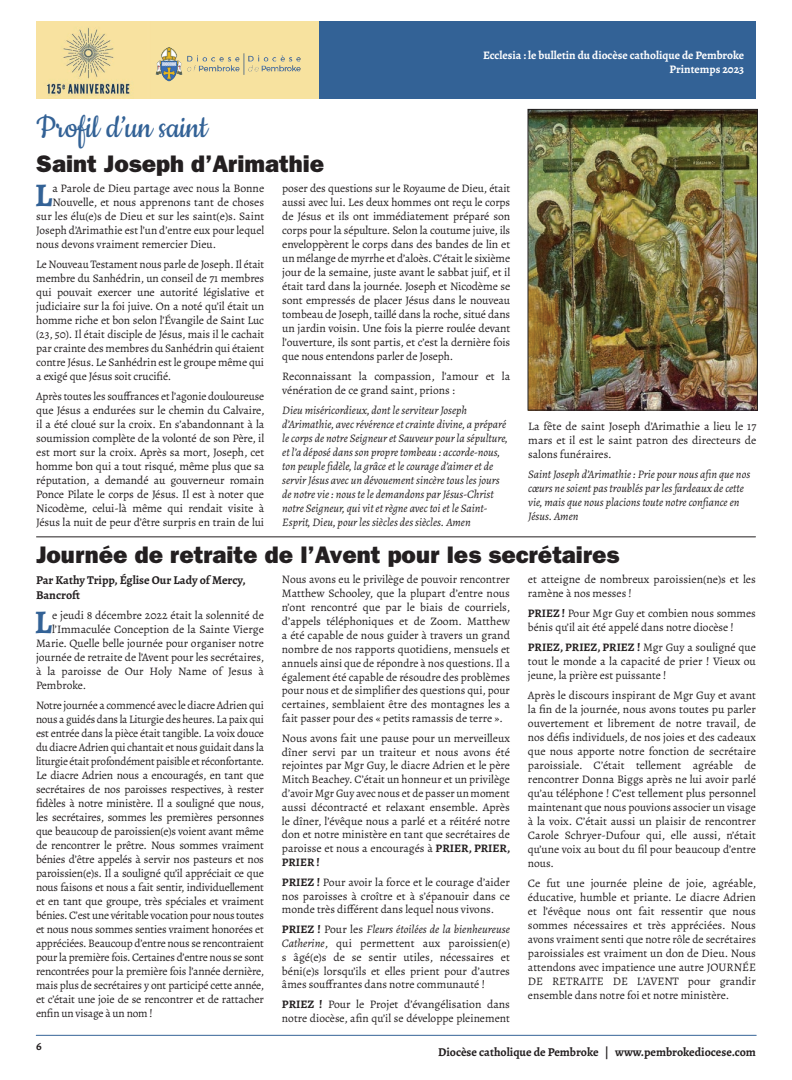
<style>
.page{position:relative;width:792px;height:1080px;background:#fff}
.page>*{position:absolute;margin:0;border:0;box-sizing:border-box;transform-origin:0 0}
.t1{font:36px "Cookie";color:#336296}
.t2{font:700 33.1px "Alegreya";color:#336296}
.t3{font:24px "ITC Franklin Gothic Std Hvy";color:#231f20}
.t4{font:700 12px/15px "Alegreya";color:#231f20}
.t5{font:11.5px/14px "Alegreya";color:#231f20;text-align:justify}
.t6{font:italic 11.5px/14px "Alegreya";color:#231f20}
.t7{font:700 11.5px/14px "Alegreya";color:#fff;text-align:right}
.s1{font-weight:700}
.s2{font-style:italic}
</style>
<div class="page">
<div style="left:319px;top:21px;width:437px;height:78px;background:#336296"></div>
<hr style="left:36px;top:1035px;width:720px;height:1px;background:#336296">
<div style="left:36px;top:21px;width:283px;height:78px;background:#f7e29f"></div>
<img style="left:47px;top:28px;width:83px;height:67px">
<img style="left:155px;top:47px;width:146px;height:35px">
<img style="left:530px;top:111px;width:226px;height:297px">
<div style="left:528px;top:109px;width:230px;height:301px;border:1px solid #231f20"></div>
<hr style="left:36px;top:537px;width:720px;height:1px;background:#231f20">
<p class="t7" style="left:483px;top:48px;width:263px">Ecclesia : le bulletin du diocèse catholique de Pembroke<br>Printemps 2023</p>
<h1 class="t1" style="left:36px;top:109px;width:173px">Profil d’un saint</h1>
<h3 class="t3" style="left:36px;top:150px;width:290px">Saint Joseph d’Arimathie</h3>
<h2 class="t2" style="left:35px;top:172px;width:19px">L</h2>
<p class="t5" style="left:52px;top:181px;width:213px">a Parole de Dieu partage avec nous la Bonne</p>
<p class="t5" style="left:282px;top:181px;width:230px">poser des questions sur le Royaume de Dieu, était aussi avec lui. Les deux hommes ont reçu le corps de Jésus et ils ont immédiatement préparé son corps pour la sépulture. Selon la coutume juive, ils enveloppèrent le corps dans des bandes de lin et un mélange de myrrhe et d’aloès. C’était le sixième jour de la semaine, juste avant le sabbat juif, et il était tard dans la journée. Joseph et Nicodème se sont empressés de placer Jésus dans le nouveau tombeau de Joseph, taillé dans la roche, situé dans un jardin voisin. Une fois la pierre roulée devant l’ouverture, ils sont partis, et c’est la dernière fois que nous entendons parler de Joseph.</p>
<p class="t5" style="left:282px;top:369px;width:229px">Reconnaissant la compassion, l’amour et la vénération de ce grand saint, prions :</p>
<p class="t6" style="left:282px;top:403px;width:227px">Dieu miséricordieux, dont le serviteur Joseph d’Arimathie, avec révérence et crainte divine, a préparé le corps de notre Seigneur et Sauveur pour la sépulture, et l’a déposé dans son propre tombeau : accorde-nous, ton peuple fidèle, la grâce et le courage d’aimer et de servir Jésus avec un dévouement sincère tous les jours de notre vie : nous te le demandons par Jésus-Christ notre Seigneur, qui vit et règne avec toi et le Saint-Esprit, Dieu, pour les siècles des siècles. Amen</p>
<p class="t5" style="left:52px;top:195px;width:213px">Nouvelle, et nous apprenons tant de choses</p>
<p class="t5" style="left:36px;top:209px;width:230px">sur les élu(e)s de Dieu et sur les saint(e)s. Saint</p>
<p class="t5" style="left:36px;top:223px;width:229px">Joseph d’Arimathie est l’un d’entre eux pour lequel</p>
<p class="t5" style="left:36px;top:237px;width:182px">nous devons vraiment remercier Dieu.</p>
<p class="t5" style="left:36px;top:257px;width:230px">Le Nouveau Testament nous parle de Joseph. Il était membre du Sanhédrin, un conseil de 71 membres qui pouvait exercer une autorité législative et judiciaire sur la foi juive. On a noté qu’il était un homme riche et bon selon l’Évangile de Saint Luc (23, 50). Il était disciple de Jésus, mais il le cachait par crainte des membres du Sanhédrin qui étaient contre Jésus. Le Sanhédrin est le groupe même qui a exigé que Jésus soit crucifié.</p>
<p class="t5" style="left:36px;top:389px;width:230px">Après toutes les souffrances et l’agonie douloureuse que Jésus a endurées sur le chemin du Calvaire, il a été cloué sur la croix. En s’abandonnant à la soumission complète de la volonté de son Père, il est mort sur la croix. Après sa mort, Joseph, cet homme bon qui a tout risqué, même plus que sa réputation, a demandé au gouverneur romain Ponce Pilate le corps de Jésus. Il est à noter que Nicodème, celui-là même qui rendait visite à Jésus la nuit de peur d’être surpris en train de lui</p>
<p class="t5" style="left:528px;top:419px;width:230px">La fête de saint Joseph d’Arimathie a lieu le 17 mars et il est le saint patron des directeurs de salons funéraires.</p>
<p class="t6" style="left:528px;top:467px;width:223px">Saint Joseph d’Arimathie : Prie pour nous afin que nos cœurs ne soient pas troublés par les fardeaux de cette vie, mais que nous placions toute notre confiance en Jésus. Amen</p>
<h3 class="t3" style="left:36px;top:540px;width:585px">Journée de retraite de l’Avent pour les secrétaires</h3>
<p class="t4" style="left:36px;top:572px;width:211px">Par Kathy Tripp, Église Our Lady of Mercy,<br>Bancroft</p>
<h2 class="t2" style="left:35px;top:599px;width:19px">L</h2>
<p class="t5" style="left:52px;top:608px;width:213px">e jeudi 8 décembre 2022 était la solennité de</p>
<p class="t5" style="left:282px;top:572px;width:230px">Nous avons eu le privilège de pouvoir rencontrer Matthew Schooley, que la plupart d’entre nous n’ont rencontré que par le biais de courriels, d’appels téléphoniques et de Zoom. Matthew a été capable de nous guider à travers un grand nombre de nos rapports quotidiens, mensuels et annuels ainsi que de répondre à nos questions. Il a également été capable de résoudre des problèmes pour nous et de simplifier des questions qui, pour certaines, semblaient être des montagnes les a fait passer pour des « petits ramassis de terre ».</p>
<p class="t5" style="left:282px;top:731px;width:230px">Nous avons fait une pause pour un merveilleux dîner servi par un traiteur et nous avons été rejointes par Mgr Guy, le diacre Adrien et le père Mitch Beachey. C’était un honneur et un privilège d’avoir Mgr Guy avec nous et de passer un moment aussi décontracté et relaxant ensemble. Après le dîner, l’évêque nous a parlé et a réitéré notre don et notre ministère en tant que secrétaires de paroisse et nous a encouragés à <span class="s1">PRIER, PRIER, PRIER !</span></p>
<p class="t5" style="left:282px;top:875px;width:229px"><span class="s1">PRIEZ !</span> Pour avoir la force et le courage d’aider nos paroisses à croître et à s’épanouir dans ce monde très différent dans lequel nous vivons.</p>
<p class="t5" style="left:282px;top:923px;width:230px"><span class="s1">PRIEZ !</span> Pour les <span class="s2">Fleurs étoilées de la bienheureuse Catherine</span>, qui permettent aux paroissien(e) s âgé(e)s de se sentir utiles, nécessaires et béni(e)s lorsqu’ils et elles prient pour d’autres âmes souffrantes dans notre communauté !</p>
<p class="t5" style="left:282px;top:998px;width:229px"><span class="s1">PRIEZ !</span> Pour le Projet d’évangélisation dans notre diocèse, afin qu’il se développe pleinement</p>
<p class="t5" style="left:528px;top:572px;width:229px">et atteigne de nombreux paroissien(ne)s et les ramène à nos messes !</p>
<p class="t5" style="left:528px;top:606px;width:229px"><span class="s1">PRIEZ !</span> Pour Mgr Guy et combien nous sommes bénis qu’il ait été appelé dans notre diocèse !</p>
<p class="t5" style="left:528px;top:640px;width:229px"><span class="s1">PRIEZ, PRIEZ, PRIEZ !</span> Mgr Guy a souligné que tout le monde a la capacité de prier ! Vieux ou jeune, la prière est puissante !</p>
<p class="t5" style="left:528px;top:688px;width:230px">Après le discours inspirant de Mgr Guy et avant la fin de la journée, nous avons toutes pu parler ouvertement et librement de notre travail, de nos défis individuels, de nos joies et des cadeaux que nous apporte notre fonction de secrétaire paroissiale. C’était tellement agréable de rencontrer Donna Biggs après ne lui avoir parlé qu’au téléphone ! C’est tellement plus personnel maintenant que nous pouvions associer un visage à la voix. C’était aussi un plaisir de rencontrer Carole Schryer-Dufour qui, elle aussi, n’était qu’une voix au bout du fil pour beaucoup d’entre nous.</p>
<p class="t5" style="left:528px;top:876px;width:230px">Ce fut une journée pleine de joie, agréable, éducative, humble et priante. Le diacre Adrien et l’évêque nous ont fait ressentir que nous sommes nécessaires et très appréciées. Nous avons vraiment senti que notre rôle de secrétaires paroissiales est vraiment un don de Dieu. Nous attendons avec impatience une autre JOURNÉE DE RETRAITE DE L’AVENT pour grandir ensemble dans notre foi et notre ministère.</p>
<p class="t5" style="left:52px;top:622px;width:213px">l’Immaculée Conception de la Sainte Vierge</p>
<p class="t5" style="left:36px;top:636px;width:229px">Marie. Quelle belle journée pour organiser notre</p>
<p class="t5" style="left:36px;top:650px;width:230px">journée de retraite de l’Avent pour les secrétaires,</p>
<p class="t5" style="left:36px;top:664px;width:229px">à la paroisse de Our Holy Name of Jesus à</p>
<p class="t5" style="left:36px;top:678px;width:52px">Pembroke.</p>
<p class="t5" style="left:36px;top:698px;width:230px">Notre journée a commencé avec le diacre Adrien qui nous a guidés dans la Liturgie des heures. La paix qui est entrée dans la pièce était tangible. La voix douce du diacre Adrien qui chantait et nous guidait dans la liturgie était profondément paisible et réconfortante.<br>Le diacre Adrien nous a encouragés, en tant que secrétaires de nos paroisses respectives, à rester fidèles à notre ministère. Il a souligné que nous, les secrétaires, sommes les premières personnes que beaucoup de paroissien(e)s voient avant même de rencontrer le prêtre. Nous sommes vraiment bénies d’être appelés à servir nos pasteurs et nos paroissien(e)s. Il a souligné qu’il appréciait ce que nous faisons et nous a fait sentir, individuellement et en tant que groupe, très spéciales et vraiment bénies. C’est une véritable vocation pour nous toutes et nous nous sommes senties vraiment honorées et appréciées. Beaucoup d’entre nous se rencontraient pour la première fois. Certaines d’entre nous se sont rencontrées pour la première fois l’année dernière, mais plus de secrétaires y ont participé cette année, et c’était une joie de se rencontrer et de rattacher enfin un visage à un nom !</p>
<p class="t4" style="left:36px;top:1038px;width:7px">6</p>
<p class="t4" style="left:438px;top:1044px;width:319px">Diocèse catholique de Pembroke | www.pembrokediocese.com</p>
</div>
